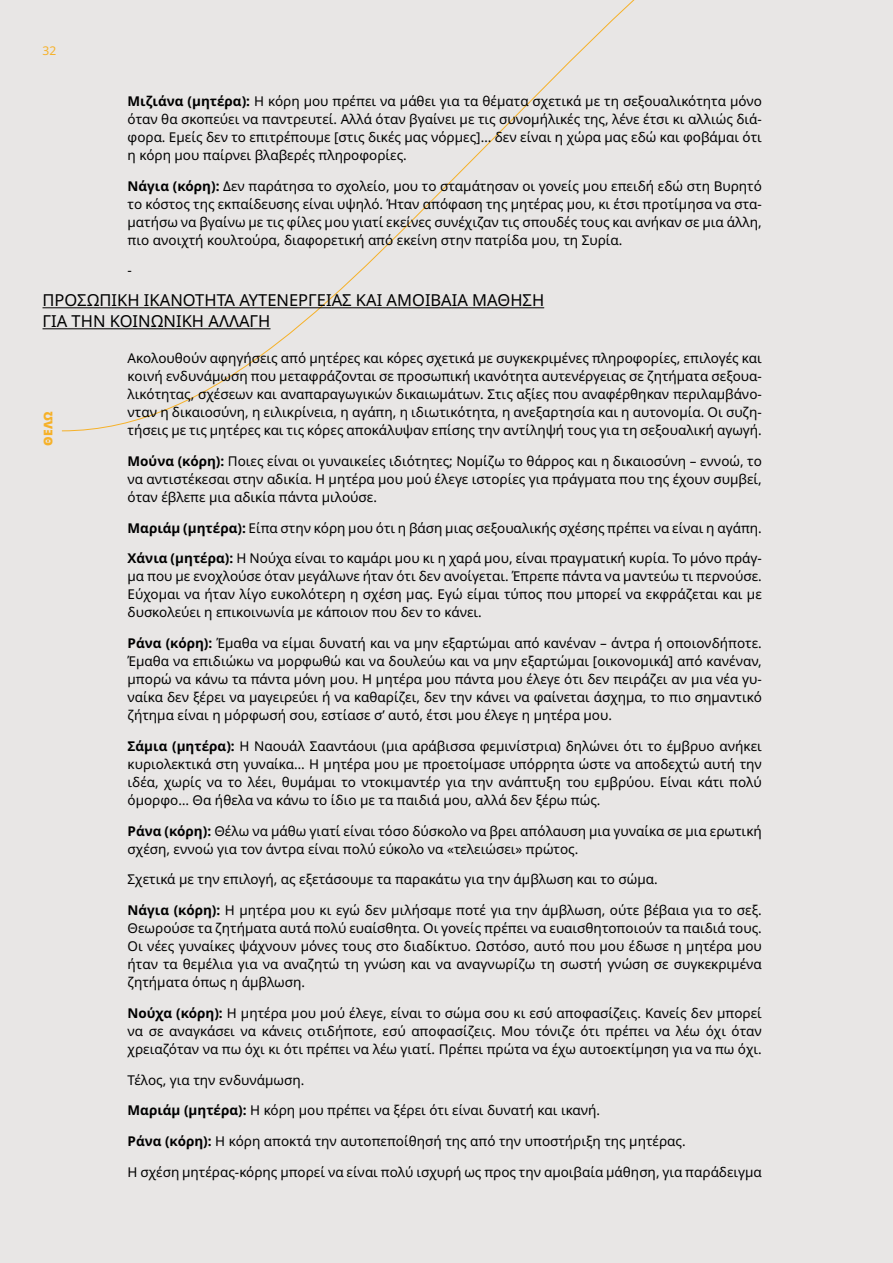
<style>
.page{position:relative;width:893px;height:1263px;background:#e8e6e5}
.page>*{position:absolute;margin:0;border:0;box-sizing:border-box;transform-origin:0 0}
.t1{font:16.5px/21px "Noto Sans";color:#000}
.t2{font:13.5px/18px "Noto Sans";color:#000;text-align:justify}
.t3{font:900 12px "Noto Sans";color:#f6b128}
.t4{font:12px "Noto Sans";color:#f6b128}
.s1{font-weight:700}
</style>
<div class="page">
<svg style="left:61px;top:0;width:574px;height:432px"></svg>
<hr style="left:43px;top:307px;width:501px;height:1px;background:#000">
<hr style="left:43px;top:328px;width:228px;height:1px;background:#000">
<p class="t4" style="left:43px;top:43px;width:15px">32</p>
<p class="t2" style="left:128px;top:92px;width:636px"><span class="s1">Μιζιάνα (μητέρα):</span> Η κόρη μου πρέπει να μάθει για τα θέματα σχετικά με τη σεξουαλικότητα μόνο όταν θα σκοπεύει να παντρευτεί. Αλλά όταν βγαίνει με τις συνομήλικές της, λένε έτσι κι αλλιώς διά&shy;φορα. Εμείς δεν το επιτρέπουμε [στις δικές μας νόρμες]… δεν είναι η χώρα μας εδώ και φοβάμαι ότι η κόρη μου παίρνει βλαβερές πληροφορίες.</p>
<p class="t2" style="left:128px;top:177px;width:636px"><span class="s1">Νάγια (κόρη):</span> Δεν παράτησα το σχολείο, μου το σταμάτησαν οι γονείς μου επειδή εδώ στη Βυρητό το κόστος της εκπαίδευσης είναι υψηλό. Ήταν απόφαση της μητέρας μου, κι έτσι προτίμησα να στα&shy;ματήσω να βγαίνω με τις φίλες μου γιατί εκείνες συνέχιζαν τις σπουδές τους και ανήκαν σε μια άλλη, πιο ανοιχτή κουλτούρα, διαφορετική από εκείνη στην πατρίδα μου, τη Συρία.</p>
<p class="t2" style="left:128px;top:262px;width:6px">-</p>
<p class="t1" style="left:43px;top:290px;width:503px">ΠΡΟΣΩΠΙΚΗ ΙΚΑΝΟΤΗΤΑ ΑΥΤΕΝΕΡΓΕΙΑΣ ΚΑΙ ΑΜΟΙΒΑΙΑ ΜΑΘΗΣΗ<br>ΓΙΑ ΤΗΝ ΚΟΙΝΩΝΙΚΗ ΑΛΛΑΓΗ</p>
<p class="t2" style="left:128px;top:350px;width:636px">Ακολουθούν αφηγήσεις από μητέρες και κόρες σχετικά με συγκεκριμένες πληροφορίες, επιλογές και κοινή ενδυνάμωση που μεταφράζονται σε προσωπική ικανότητα αυτενέργειας σε ζητήματα σεξουα&shy;λικότητας, σχέσεων και αναπαραγωγικών δικαιωμάτων. Στις αξίες που αναφέρθηκαν περιλαμβάνο&shy;νταν η δικαιοσύνη, η ειλικρίνεια, η αγάπη, η ιδιωτικότητα, η ανεξαρτησία και η αυτονομία. Οι συζη&shy;τήσεις με τις μητέρες και τις κόρες αποκάλυψαν επίσης την αντίληψή τους για τη σεξουαλική αγωγή.</p>
<p class="t2" style="left:128px;top:452px;width:636px"><span class="s1">Μούνα (κόρη):</span> Ποιες είναι οι γυναικείες ιδιότητες; Νομίζω το θάρρος και η δικαιοσύνη – εννοώ, το να αντιστέκεσαι στην αδικία. Η μητέρα μου μού έλεγε ιστορίες για πράγματα που της έχουν συμβεί, όταν έβλεπε μια αδικία πάντα μιλούσε.</p>
<p class="t2" style="left:128px;top:519px;width:636px"><span class="s1">Μαριάμ (μητέρα):</span> Είπα στην κόρη μου ότι η βάση μιας σεξουαλικής σχέσης πρέπει να είναι η αγάπη.</p>
<p class="t2" style="left:128px;top:550px;width:636px"><span class="s1">Χάνια (μητέρα):</span> Η Νούχα είναι το καμάρι μου κι η χαρά μου, είναι πραγματική κυρία. Το μόνο πράγ&shy;μα που με ενοχλούσε όταν μεγάλωνε ήταν ότι δεν ανοίγεται. Έπρεπε πάντα να μαντεύω τι περνούσε.<br>Εύχομαι να ήταν λίγο ευκολότερη η σχέση μας. Εγώ είμαι τύπος που μπορεί να εκφράζεται και με δυσκολεύει η επικοινωνία με κάποιον που δεν το κάνει.</p>
<p class="t2" style="left:128px;top:635px;width:636px"><span class="s1">Ράνα (κόρη):</span> Έμαθα να είμαι δυνατή και να μην εξαρτώμαι από κανέναν – άντρα ή οποιονδήποτε.<br>Έμαθα να επιδιώκω να μορφωθώ και να δουλεύω και να μην εξαρτώμαι [οικονομικά] από κανέναν, μπορώ να κάνω τα πάντα μόνη μου. Η μητέρα μου πάντα μου έλεγε ότι δεν πειράζει αν μια νέα γυ&shy;ναίκα δεν ξέρει να μαγειρεύει ή να καθαρίζει, δεν την κάνει να φαίνεται άσχημα, το πιο σημαντικό ζήτημα είναι η μόρφωσή σου, εστίασε σ’ αυτό, έτσι μου έλεγε η μητέρα μου.</p>
<p class="t2" style="left:128px;top:737px;width:636px"><span class="s1">Σάμια (μητέρα):</span> Η Ναουάλ Σααντάουι (μια αράβισσα φεμινίστρια) δηλώνει ότι το έμβρυο ανήκει κυριολεκτικά στη γυναίκα… Η μητέρα μου με προετοίμασε υπόρρητα ώστε να αποδεχτώ αυτή την ιδέα, χωρίς να το λέει, θυμάμαι το ντοκιμαντέρ για την ανάπτυξη του εμβρύου. Είναι κάτι πολύ όμορφο… Θα ήθελα να κάνω το ίδιο με τα παιδιά μου, αλλά δεν ξέρω πώς.</p>
<p class="t2" style="left:128px;top:822px;width:636px"><span class="s1">Ράνα (κόρη):</span> Θέλω να μάθω γιατί είναι τόσο δύσκολο να βρει απόλαυση μια γυναίκα σε μια ερωτική σχέση, εννοώ για τον άντρα είναι πολύ εύκολο να «τελειώσει» πρώτος.</p>
<p class="t2" style="left:128px;top:871px;width:532px">Σχετικά με την επιλογή, ας εξετάσουμε τα παρακάτω για την άμβλωση και το σώμα.</p>
<p class="t2" style="left:128px;top:901px;width:636px"><span class="s1">Νάγια (κόρη):</span> Η μητέρα μου κι εγώ δεν μιλήσαμε ποτέ για την άμβλωση, ούτε βέβαια για το σεξ.<br>Θεωρούσε τα ζητήματα αυτά πολύ ευαίσθητα. Οι γονείς πρέπει να ευαισθητοποιούν τα παιδιά τους.<br>Οι νέες γυναίκες ψάχνουν μόνες τους στο διαδίκτυο. Ωστόσο, αυτό που μου έδωσε η μητέρα μου ήταν τα θεμέλια για να αναζητώ τη γνώση και να αναγνωρίζω τη σωστή γνώση σε συγκεκριμένα ζητήματα όπως η άμβλωση.</p>
<p class="t2" style="left:128px;top:1004px;width:636px"><span class="s1">Νούχα (κόρη):</span> Η μητέρα μου μού έλεγε, είναι το σώμα σου κι εσύ αποφασίζεις. Κανείς δεν μπορεί να σε αναγκάσει να κάνεις οτιδήποτε, εσύ αποφασίζεις. Μου τόνιζε ότι πρέπει να λέω όχι όταν χρειαζόταν να πω όχι κι ότι πρέπει να λέω γιατί. Πρέπει πρώτα να έχω αυτοεκτίμηση για να πω όχι.</p>
<p class="t2" style="left:128px;top:1071px;width:178px">Τέλος, για την ενδυνάμωση.</p>
<p class="t2" style="left:128px;top:1102px;width:474px"><span class="s1">Μαριάμ (μητέρα):</span> Η κόρη μου πρέπει να ξέρει ότι είναι δυνατή και ικανή.</p>
<p class="t2" style="left:128px;top:1132px;width:560px"><span class="s1">Ράνα (κόρη):</span> Η κόρη αποκτά την αυτοπεποίθησή της από την υποστήριξη της μητέρας.</p>
<p class="t2" style="left:128px;top:1163px;width:636px">Η σχέση μητέρας-κόρης μπορεί να είναι πολύ ισχυρή ως προς την αμοιβαία μάθηση, για παράδειγμα</p>
<p class="t3" style="left:39px;top:446px;width:36px;rotate:-90deg">ΘΕΛΩ</p>
</div>
